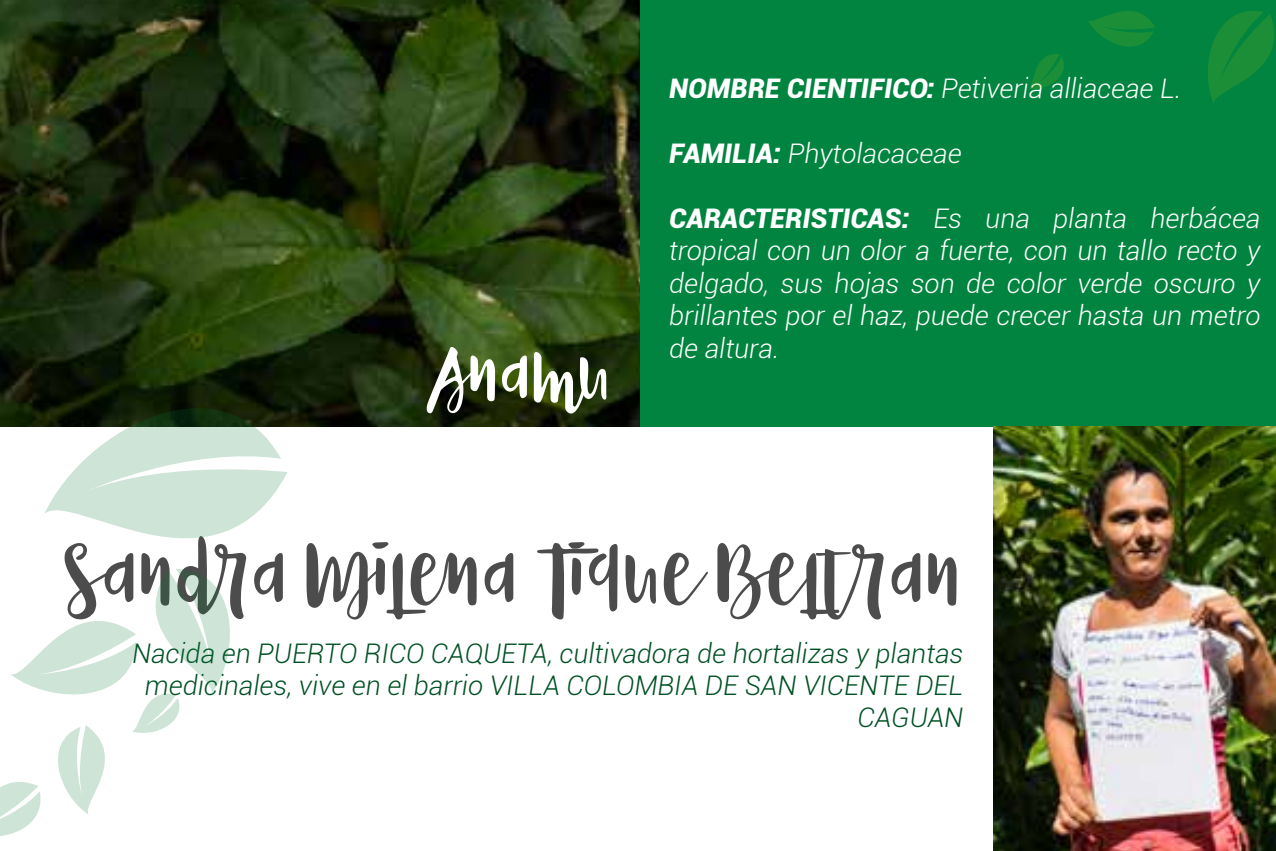
<style>
.page{position:relative;width:1276px;height:851px;background:#fff}
.page>*{position:absolute;margin:0;border:0;box-sizing:border-box;transform-origin:0 0}
.t1{font:76.5px "Naira";color:#4c4c4c}
.t2{font:66.3px "Naira";color:#fff}
.t3{font:italic 300 27px/32.4px "Roboto";color:#fff;text-align:justify}
.t4{font:italic 300 27px/32.4px "Roboto";color:#005124;text-align:right}
.s1{font-weight:900}
</style>
<div class="page">
<div style="left:0;top:0;width:1276px;height:426px;background:#00843f"></div>
<img style="left:0;top:0;width:639px;height:426px">
<svg style="left:1088px;top:11px;width:67px;height:36px"></svg>
<svg style="left:1029px;top:54px;width:35px;height:35px"></svg>
<svg style="left:1208px;top:11px;width:66px;height:92px"></svg>
<svg style="left:44px;top:408px;width:244px;height:130px"></svg>
<svg style="left:0;top:569px;width:230px;height:267px"></svg>
<img style="left:993px;top:426px;width:283px;height:424px">
<h2 class="t2" style="left:427px;top:341px;width:188px">Anamu</h2>
<p class="t3" style="left:669px;top:71px;width:514px"><span class="s1">NOMBRE CIENTIFICO:</span> Petiveria alliaceae L.</p>
<p class="t3" style="left:669px;top:136px;width:294px"><span class="s1">FAMILIA:</span> Phytolacaceae</p>
<p class="t3" style="left:669px;top:201px;width:593px"><span class="s1">CARACTERISTICAS:</span> Es una planta herbácea tropical con un olor a fuerte, con un tallo recto y delgado, sus hojas son de color verde oscuro y brillantes por el haz, puede crecer hasta un metro de altura.</p>
<h1 class="t1" style="left:65px;top:535px;width:901px">Sandra Milena Tique Beltran</h1>
<p class="t4" style="left:132px;top:635px;width:833px">Nacida en PUERTO RICO CAQUETA, cultivadora de hortalizas y plantas medicinales, vive en el barrio VILLA COLOMBIA DE SAN VICENTE DEL<br>CAGUAN</p>
</div>
